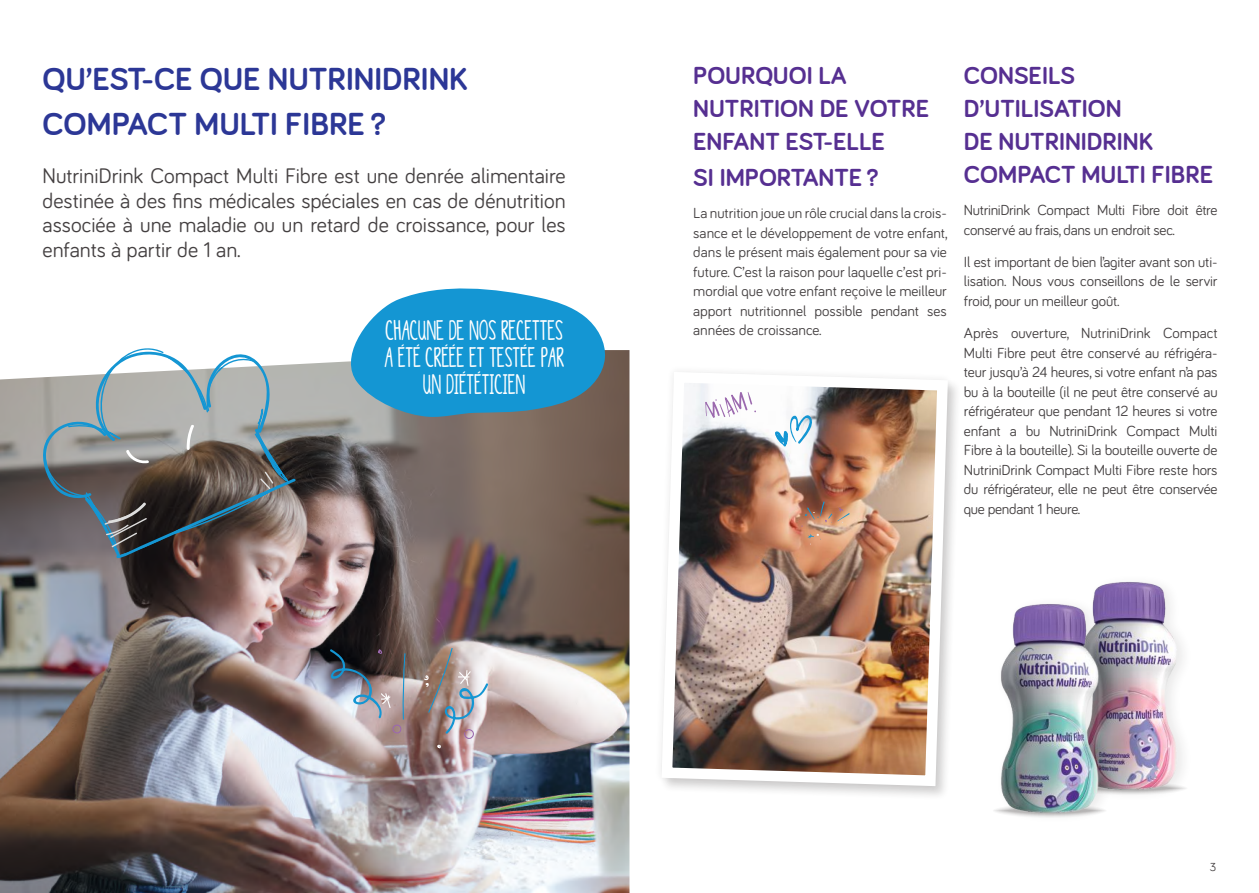
<style>
.page{position:relative;width:1259px;height:893px;background:#fff}
.page>*{position:absolute;margin:0;border:0;box-sizing:border-box;transform-origin:0 0}
.t1{font:700 33px/45px "Bariol";color:#2c3796}
.t2{font:700 25.5px/33px "Bariol";color:#562f91}
.t3{font:21.9px/27.3px "DJB The Generic";letter-spacing:.01em;color:#fff;text-align:center}
.t4{font:21.75px/24.8px "Bariol";color:#444041;text-align:justify}
.t5{font:15px/19.5px "Bariol";letter-spacing:-.02em;color:#444041;text-align:justify}
.t6{font:12px "Bariol";color:#444041}
</style>
<div class="page">
<img style="left:0;top:350px;width:629px;height:543px">
<svg style="left:797px;top:386px;width:159px;height:408px"></svg>
<img style="left:661px;top:371px;width:292px;height:420px">
<svg style="left:36px;top:348px;width:260px;height:211px;background:#878888"></svg>
<img style="left:424px;top:648px;width:64px;height:101px">
<img style="left:328px;top:649px;width:77px;height:85px">
<svg style="left:774px;top:409px;width:41px;height:38px"></svg>
<svg style="left:705px;top:392px;width:51px;height:26px"></svg>
<svg style="left:807px;top:534px;width:14px;height:11px"></svg>
<svg style="left:801px;top:501px;width:49px;height:26px"></svg>
<svg style="left:338px;top:288px;width:268px;height:130px;background:#42a2cf"></svg>
<img style="left:1094px;top:581px;width:91px;height:214px">
<div style="left:995px;top:595px;width:118px;height:230px;background:#241f1f;opacity:.1"></div>
<img style="left:994px;top:597px;width:112px;height:227px">
<h1 class="t1" style="left:43px;top:56px;width:426px">QU’EST-CE QUE NUTRINIDRINK<br>COMPACT MULTI FIBRE ?</h1>
<h2 class="t2" style="left:693px;top:59px;width:237px">POURQUOI LA<br>NUTRITION DE VOTRE<br>ENFANT EST-ELLE</h2>
<h2 class="t2" style="left:693px;top:161px;width:187px">SI IMPORTANTE ?</h2>
<p class="t5" style="left:693px;top:203px;width:256px">La nutrition joue un rôle crucial dans la crois&shy;sance et le développement de votre enfant, dans le présent mais également pour sa vie future. C’est la raison pour laquelle c’est pri&shy;mordial que votre enfant reçoive le meilleur apport nutritionnel possible pendant ses années de croissance.</p>
<h3 class="t4" style="left:43px;top:162px;width:525px">NutriniDrink Compact Multi Fibre est une denrée alimentaire destinée à des fins médicales spéciales en cas de dénutrition associée à une maladie ou un retard de croissance, pour les enfants à partir de 1 an.</h3>
<h3 class="t3" style="left:385px;top:317px;width:181px">CHACUNE DE NOS RECETTES<br>A ÉTÉ CRÉÉE ET TESTÉE PAR<br>UN DIÉTÉTICIEN</h3>
<h2 class="t2" style="left:964px;top:59px;width:251px">CONSEILS<br>D’UTILISATION<br>DE NUTRINIDRINK<br>COMPACT MULTI FIBRE</h2>
<p class="t5" style="left:964px;top:200px;width:255px">NutriniDrink Compact Multi Fibre doit être conservé au frais, dans un endroit sec.</p>
<p class="t5" style="left:964px;top:251px;width:255px">Il est important de bien l’agiter avant son uti&shy;lisation. Nous vous conseillons de le servir froid, pour un meilleur goût.</p>
<p class="t5" style="left:964px;top:323px;width:255px">Après ouverture, NutriniDrink Compact Multi Fibre peut être conservé au réfrigéra&shy;teur jusqu’à 24 heures, si votre enfant n’a pas bu à la bouteille (il ne peut être conservé au réfrigérateur que pendant 12 heures si votre enfant a bu NutriniDrink Compact Multi Fibre à la bouteille). Si la bouteille ouverte de NutriniDrink Compact Multi Fibre reste hors du réfrigérateur, elle ne peut être conservée que pendant 1 heure.</p>
<p class="t6" style="left:1210px;top:859px;width:8px">3</p>
</div>
